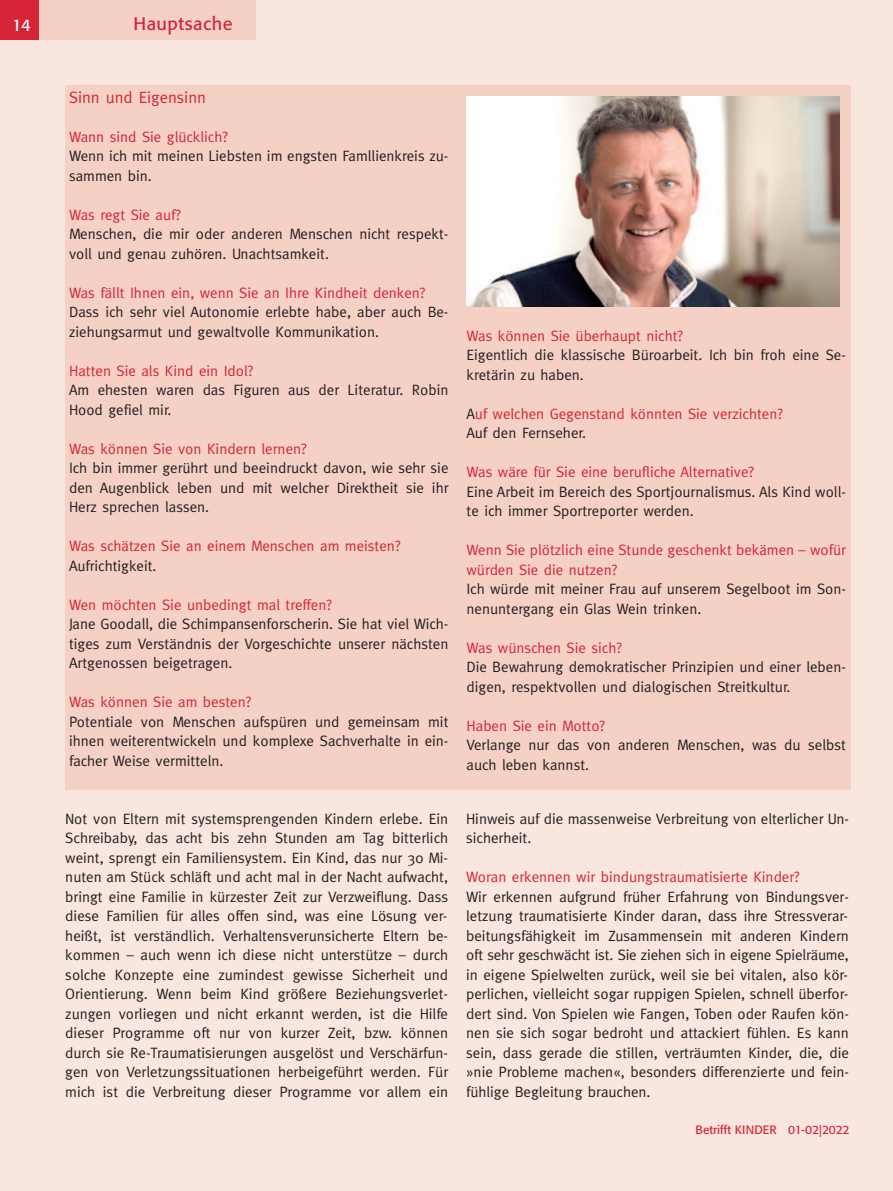
<style>
.page{position:relative;width:893px;height:1191px;background:#fff}
.page>*{position:absolute;margin:0;border:0;box-sizing:border-box;transform-origin:0 0}
.t1{font:18px "Formata";letter-spacing:.03em;color:#d52536}
.t2{font:16.5px "Meta";color:#d52536}
.t3{font:16.5px "Formata";color:#fff}
.t4{font:15px/19.5px "Meta";color:#231f20}
.t5{font:15px/19.5px "Meta";color:#d52536}
.t6{font:12px "Formata";color:#d52536}
.s1{color:#231f20}
</style>
<div class="page">
<div style="left:0;top:0;width:893px;height:1190px;background:#f9e6df"></div>
<div style="left:0;top:0;width:255px;height:39px;background:#f5d1c5"></div>
<div style="left:0;top:0;width:38px;height:39px;background:#d52536"></div>
<div style="left:65px;top:85px;width:785px;height:704px;background:#f5d1c5"></div>
<img style="left:466px;top:97px;width:373px;height:209px">
<p class="t3" style="left:12px;top:15px;width:20px">14</p>
<p class="t1" style="left:133px;top:13px;width:101px">Hauptsache</p>
<p class="t2" style="left:69px;top:87px;width:139px">Sinn und Eigensinn</p>
<p class="t5" style="left:69px;top:126px;width:160px">Wann sind Sie glücklich?</p>
<p class="t4" style="left:69px;top:146px;width:381px">Wenn ich mit meinen Liebsten im engsten Famllienkreis zu&shy;sammen bin.</p>
<p class="t5" style="left:69px;top:204px;width:113px">Was regt Sie auf?</p>
<p class="t4" style="left:69px;top:224px;width:381px">Menschen, die mir oder anderen Menschen nicht respekt&shy;voll und genau zuhören. Unachtsamkeit.</p>
<p class="t5" style="left:69px;top:282px;width:358px">Was fällt Ihnen ein, wenn Sie an Ihre Kindheit denken?</p>
<p class="t4" style="left:69px;top:302px;width:381px">Dass ich sehr viel Autonomie erlebte habe, aber auch Be&shy;ziehungsarmut und gewaltvolle Kommunikation.</p>
<p class="t5" style="left:69px;top:360px;width:186px">Hatten Sie als Kind ein Idol?</p>
<p class="t4" style="left:69px;top:380px;width:381px">Am ehesten waren das Figuren aus der Literatur. Robin<br>Hood gefiel mir.</p>
<p class="t5" style="left:69px;top:438px;width:239px">Was können Sie von Kindern lernen?</p>
<p class="t4" style="left:69px;top:458px;width:381px;text-align:justify">Ich bin immer gerührt und beeindruckt davon, wie sehr sie den Augenblick leben und mit welcher Direktheit sie ihr Herz sprechen lassen.</p>
<p class="t5" style="left:69px;top:536px;width:333px">Was schätzen Sie an einem Menschen am meisten?</p>
<p class="t4" style="left:69px;top:555px;width:89px">Aufrichtigkeit.</p>
<p class="t5" style="left:69px;top:594px;width:264px">Wen möchten Sie unbedingt mal treffen?</p>
<p class="t4" style="left:69px;top:614px;width:381px;text-align:justify">Jane Goodall, die Schimpansenforscherin. Sie hat viel Wich&shy;tiges zum Verständnis der Vorgeschichte unserer nächsten Artgenossen beigetragen.</p>
<p class="t5" style="left:69px;top:692px;width:184px">Was können Sie am besten?</p>
<p class="t4" style="left:69px;top:711px;width:381px;text-align:justify">Potentiale von Menschen aufspüren und gemeinsam mit ihnen weiterentwickeln und komplexe Sachverhalte in ein&shy;facher Weise vermitteln.</p>
<p class="t5" style="left:466px;top:325px;width:218px">Was können Sie überhaupt nicht?</p>
<p class="t4" style="left:466px;top:345px;width:381px">Eigentlich die klassische Büroarbeit. Ich bin froh eine Se&shy;kretärin zu haben.</p>
<p class="t5" style="left:466px;top:403px;width:318px"><span class="s1">A</span>uf welchen Gegenstand könnten Sie verzichten?<br><span class="s1">Auf den Fernseher.</span></p>
<p class="t5" style="left:466px;top:462px;width:289px">Was wäre für Sie eine berufliche Alternative?</p>
<p class="t4" style="left:466px;top:481px;width:381px">Eine Arbeit im Bereich des Sportjournalismus. Als Kind woll&shy;te ich immer Sportreporter werden.</p>
<p class="t5" style="left:466px;top:540px;width:381px">Wenn Sie plötzlich eine Stunde geschenkt bekämen – wofür würden Sie die nutzen?</p>
<p class="t4" style="left:466px;top:579px;width:381px">Ich würde mit meiner Frau auf unserem Segelboot im Son&shy;nenuntergang ein Glas Wein trinken.</p>
<p class="t5" style="left:466px;top:637px;width:157px">Was wünschen Sie sich?</p>
<p class="t4" style="left:466px;top:657px;width:381px">Die Bewahrung demokratischer Prinzipien und einer leben&shy;digen, respektvollen und dialogischen Streitkultur.</p>
<p class="t5" style="left:466px;top:715px;width:140px">Haben Sie ein Motto?</p>
<p class="t4" style="left:466px;top:735px;width:381px">Verlange nur das von anderen Menschen, was du selbst auch leben kannst.</p>
<p class="t4" style="left:65px;top:808px;width:384px;text-align:justify">Not von Eltern mit systemsprengenden Kindern erlebe. Ein Schreibaby, das acht bis zehn Stunden am Tag bitterlich weint, sprengt ein Familiensystem. Ein Kind, das nur 30 Mi&shy;nuten am Stück schläft und acht mal in der Nacht aufwacht, bringt eine Familie in kürzester Zeit zur Verzweiflung. Dass diese Familien für alles offen sind, was eine Lösung ver&shy;heißt, ist verständlich. Verhaltensverunsicherte Eltern be&shy;kommen – auch wenn ich diese nicht unterstütze – durch solche Konzepte eine zumindest gewisse Sicherheit und Orientierung. Wenn beim Kind größere Beziehungsverlet&shy;zungen vorliegen und nicht erkannt werden, ist die Hilfe dieser Programme oft nur von kurzer Zeit, bzw. können durch sie Re-Traumatisierungen ausgelöst und Verschärfun&shy;gen von Verletzungssituationen herbeigeführt werden. Für mich ist die Verbreitung dieser Programme vor allem ein</p>
<p class="t4" style="left:466px;top:808px;width:384px">Hinweis auf die massenweise Verbreitung von elterlicher Un&shy;sicherheit.</p>
<p class="t5" style="left:466px;top:867px;width:335px">Woran erkennen wir bindungstraumatisierte Kinder?</p>
<p class="t4" style="left:466px;top:886px;width:384px;text-align:justify">Wir erkennen aufgrund früher Erfahrung von Bindungsver&shy;letzung traumatisierte Kinder daran, dass ihre Stressverar&shy;beitungsfähigkeit im Zusammensein mit anderen Kindern oft sehr geschwächt ist. Sie ziehen sich in eigene Spielräume, in eigene Spielwelten zurück, weil sie bei vitalen, also kör&shy;perlichen, vielleicht sogar ruppigen Spielen, schnell überfor&shy;dert sind. Von Spielen wie Fangen, Toben oder Raufen kön&shy;nen sie sich sogar bedroht und attackiert fühlen. Es kann sein, dass gerade die stillen, verträumten Kinder, die, die »nie Probleme machen«, besonders differenzierte und fein&shy;fühlige Begleitung brauchen.</p>
<p class="t6" style="left:696px;top:1122px;width:155px">Betrifft KINDER 01-02|2022</p>
</div>
